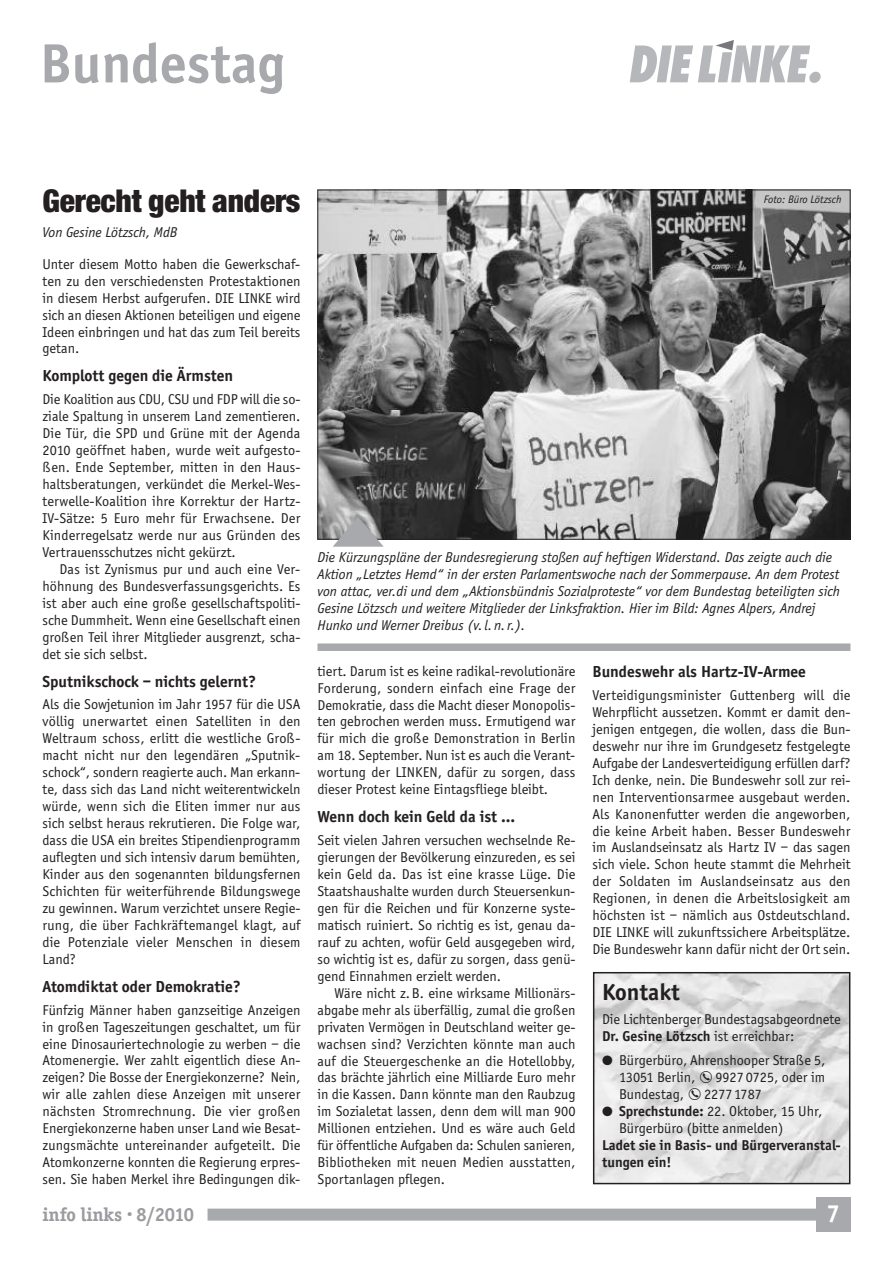
<style>
.page{position:relative;width:893px;height:1263px;background:#fff}
.page>*{position:absolute;margin:0;border:0;box-sizing:border-box;transform-origin:0 0}
.t1{font:700 57px "Officina Sans";color:#a8a9ad}
.t2{font:900 condensed 31.5px "Helvetica Neue";letter-spacing:-.005em;color:#231f20}
.t3{font:700 25.5px "Officina Sans";color:#fff}
.t4{font:700 24px "Officina Sans";color:#231f20}
.t5{font:700 19.5px "Officina Serif";color:#999b9e}
.t6{font:700 16.5px "Officina Sans";color:#231f20}
.t7{font:14.7px/17px "Officina Sans";color:#231f20;text-align:justify}
.t8{font:italic 14.7px/17px "Officina Sans";color:#231f20}
.t9{font:700 14.7px/17px "Officina Sans";color:#231f20}
.t10{font:italic 11.25px "Officina Sans";color:#231f20}
.s1{font-weight:700}
</style>
<div class="page">
<div style="left:816px;top:1198px;width:34px;height:34px;background:#a8a9ad"></div>
<div style="left:208px;top:1208px;width:610px;height:12px;background:#a8a9ad"></div>
<svg style="left:630px;top:40px;width:191px;height:43px"></svg>
<div style="left:317px;top:643px;width:533px;height:8px;background:#a8a9ad"></div>
<img style="left:596px;top:975px;width:251px;height:206px">
<div style="left:593px;top:972px;width:257px;height:212px;border:2px solid #231f20"></div>
<img style="left:319px;top:192px;width:529px;height:345px">
<svg style="left:333px;top:517px;width:51px;height:30px"></svg>
<svg style="left:689px;top:1071px;width:23px;height:29px"></svg>
<h1 class="t1" style="left:40px;top:29px;width:247px">Bundestag</h1>
<h2 class="t2" style="left:43px;top:190px;width:259px">Gerecht geht anders</h2>
<p class="t8" style="left:43px;top:224px;width:137px">Von Gesine Lötzsch, MdB</p>
<p class="t7" style="left:43px;top:255px;width:259px">Unter diesem Motto haben die Gewerkschaf&shy;ten zu den verschiedensten Protestaktionen in diesem Herbst aufgerufen. DIE LINKE wird sich an diesen Aktionen beteiligen und eigene Ideen einbringen und hat das zum Teil bereits getan.</p>
<p class="t6" style="left:43px;top:366px;width:192px">Komplott gegen die Ärmsten</p>
<p class="t7" style="left:43px;top:391px;width:259px">Die Koalition aus CDU, CSU und FDP will die so&shy;ziale Spaltung in unserem Land zementieren.<br>Die Tür, die SPD und Grüne mit der Agenda 2010 geöffnet haben, wurde weit aufgesto&shy;ßen. Ende September, mitten in den Haus&shy;haltsberatungen, verkündet die Merkel-Wes&shy;terwelle-Koalition ihre Korrektur der Hartz-IV-Sätze: 5 Euro mehr für Erwachsene. Der Kinderregelsatz werde nur aus Gründen des Vertrauensschutzes nicht gekürzt.</p>
<p class="t7" style="left:43px;top:560px;width:259px;text-indent:17px">Das ist Zynismus pur und auch eine Ver&shy;höhnung des Bundesverfassungsgerichts. Es ist aber auch eine große gesellschaftspoliti&shy;sche Dummheit. Wenn eine Gesellschaft einen großen Teil ihrer Mitglieder ausgrenzt, scha&shy;det sie sich selbst.</p>
<p class="t6" style="left:43px;top:671px;width:215px">Sputnikschock – nichts gelernt?</p>
<p class="t7" style="left:43px;top:696px;width:259px">Als die Sowjetunion im Jahr 1957 für die USA völlig unerwartet einen Satelliten in den Weltraum schoss, erlitt die westliche Groß&shy;macht nicht nur den legendären „Sputnik&shy;schock“, sondern reagierte auch. Man erkann&shy;te, dass sich das Land nicht weiterentwickeln würde, wenn sich die Eliten immer nur aus sich selbst heraus rekrutieren. Die Folge war, dass die USA ein breites Stipendienprogramm auflegten und sich intensiv darum bemühten, Kinder aus den sogenannten bildungsfernen Schichten für weiterführende Bildungswege zu gewinnen. Warum verzichtet unsere Regie&shy;rung, die über Fachkräftemangel klagt, auf die Potenziale vieler Menschen in diesem Land?</p>
<p class="t6" style="left:43px;top:976px;width:200px">Atomdiktat oder Demokratie?</p>
<p class="t7" style="left:43px;top:1001px;width:259px">Fünfzig Männer haben ganzseitige Anzeigen in großen Tageszeitungen geschaltet, um für eine Dinosauriertechnologie zu werben – die Atomenergie. Wer zahlt eigentlich diese An&shy;zeigen? Die Bosse der Energiekonzerne? Nein, wir alle zahlen diese Anzeigen mit unserer nächsten Stromrechnung. Die vier großen Energiekonzerne haben unser Land wie Besat&shy;zungsmächte untereinander aufgeteilt. Die Atomkonzerne konnten die Regierung erpres&shy;sen. Sie haben Merkel ihre Bedingungen dik-</p>
<p class="t10" style="left:764px;top:192px;width:79px">Foto: Büro Lötzsch</p>
<p class="t8" style="left:318px;top:549px;width:524px">Die Kürzungspläne der Bundesregierung stoßen auf heftigen Widerstand. Das zeigte auch die Aktion „Letztes Hemd“ in der ersten Parlamentswoche nach der Sommerpause. An dem Protest von attac, ver.di und dem „Aktionsbündnis Sozialproteste“ vor dem Bundestag beteiligten sich Gesine Lötzsch und weitere Mitglieder der Linksfraktion. Hier im Bild: Agnes Alpers, Andrej Hunko und Werner Dreibus (v.l. n.r.).</p>
<p class="t7" style="left:317px;top:662px;width:259px">tiert. Darum ist es keine radikal-revolutionäre Forderung, sondern einfach eine Frage der Demokratie, dass die Macht dieser Monopolis&shy;ten gebrochen werden muss. Ermutigend war für mich die große Demonstration in Berlin am 18. September. Nun ist es auch die Verant&shy;wortung der LINKEN, dafür zu sorgen, dass dieser Protest keine Eintagsfliege bleibt.</p>
<p class="t6" style="left:317px;top:807px;width:199px">Wenn doch kein Geld da ist ...</p>
<p class="t7" style="left:317px;top:831px;width:259px">Seit vielen Jahren versuchen wechselnde Re&shy;gierungen der Bevölkerung einzureden, es sei kein Geld da. Das ist eine krasse Lüge. Die Staatshaushalte wurden durch Steuersenkun&shy;gen für die Reichen und für Konzerne syste&shy;matisch ruiniert. So richtig es ist, genau da&shy;rauf zu achten, wofür Geld ausgegeben wird, so wichtig ist es, dafür zu sorgen, dass genü&shy;gend Einnahmen erzielt werden.</p>
<p class="t7" style="left:317px;top:984px;width:259px;text-indent:17px">Wäre nicht z.B. eine wirksame Millionärs&shy;abgabe mehr als überfällig, zumal die großen privaten Vermögen in Deutschland weiter ge&shy;wachsen sind? Verzichten könnte man auch auf die Steuergeschenke an die Hotellobby, das brächte jährlich eine Milliarde Euro mehr in die Kassen. Dann könnte man den Raubzug im Sozialetat lassen, denn dem will man 900<br>Millionen entziehen. Und es wäre auch Geld für öffentliche Aufgaben da: Schulen sanieren, Bibliotheken mit neuen Medien ausstatten, Sportanlagen pflegen.</p>
<p class="t6" style="left:592px;top:662px;width:215px">Bundeswehr als Hartz-IV-Armee</p>
<p class="t7" style="left:592px;top:686px;width:259px">Verteidigungsminister Guttenberg will die Wehrpflicht aussetzen. Kommt er damit den&shy;jenigen entgegen, die wollen, dass die Bun&shy;deswehr nur ihre im Grundgesetz festgelegte Aufgabe der Landesverteidigung erfüllen darf?<br>Ich denke, nein. Die Bundeswehr soll zur rei&shy;nen Interventionsarmee ausgebaut werden.<br>Als Kanonenfutter werden die angeworben, die keine Arbeit haben. Besser Bundeswehr im Auslandseinsatz als Hartz IV – das sagen sich viele. Schon heute stammt die Mehrheit der Soldaten im Auslandseinsatz aus den Regionen, in denen die Arbeitslosigkeit am höchsten ist – nämlich aus Ostdeutschland.<br>DIE LINKE will zukunftssichere Arbeitsplätze.<br>Die Bundeswehr kann dafür nicht der Ort sein.</p>
<h3 class="t4" style="left:602px;top:978px;width:79px">Kontakt</h3>
<p class="t7" style="left:602px;top:1010px;width:240px">Die Lichtenberger Bundestagsabgeordnete<br><span class="s1">Dr. Gesine Lötzsch</span> ist erreichbar:</p>
<p class="t7" style="left:619px;top:1052px;width:208px;text-indent:-17px">● Bürgerbüro, Ahrenshooper Straße 5,<br>13051 Berlin,</p>
<p class="t7" style="left:715px;top:1069px;width:111px">9927 0725, oder im</p>
<p class="t7" style="left:619px;top:1086px;width:67px">Bundestag,</p>
<p class="t7" style="left:704px;top:1086px;width:59px">22771787</p>
<p class="t7" style="left:619px;top:1103px;width:205px;text-indent:-17px">● <span class="s1">Sprechstunde:</span> 22. Oktober, 15 Uhr,<br>Bürgerbüro (bitte anmelden)</p>
<p class="t9" style="left:602px;top:1137px;width:240px">Ladet sie in Basis- und Bürgerveranstal&shy;tungen ein!</p>
<h3 class="t5" style="left:43px;top:1202px;width:153px">info links · 8/2010</h3>
<h3 class="t3" style="left:827px;top:1198px;width:15px">7</h3>
</div>
